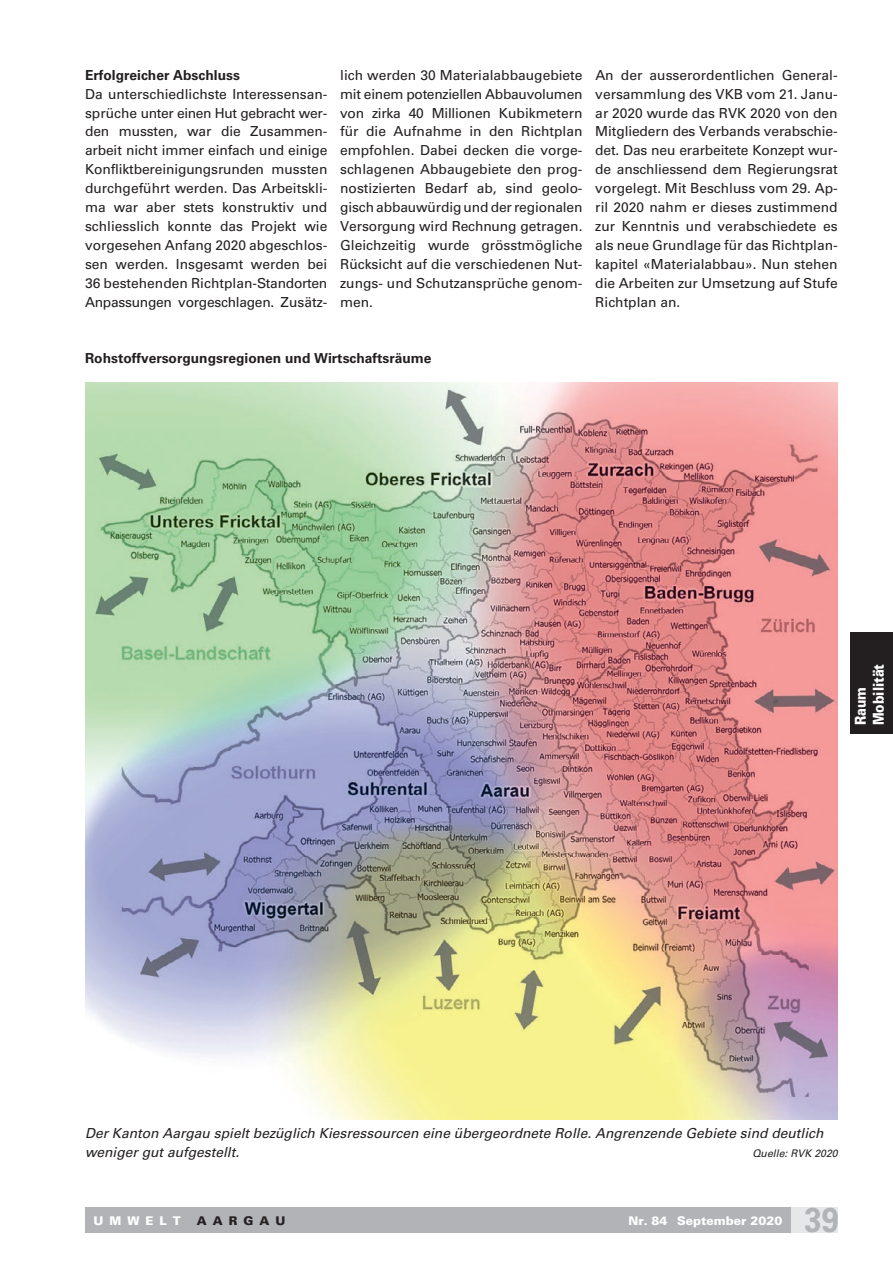
<style>
.page{position:relative;width:893px;height:1263px;background:#fff}
.page>*{position:absolute;margin:0;border:0;box-sizing:border-box;transform-origin:0 0}
.t1{font:700 34.5px "Univers LT Std";color:#b2b3b7;scale:.9 1}
.t2{font:900 15px/18px "Univers LT Std";color:#fff;scale:.85 1}
.t3{font:13.8px/18.9px "Univers LT Std";color:#231f20;text-align:justify}
.t4{font:italic 13.8px/18.9px "Univers LT Std";color:#231f20}
.t5{font:700 13.8px "Univers LT Std";color:#231f20}
.t6{font:900 12px "Univers LT Std";color:#fff}
.t7{font:900 12px "Univers LT Std";letter-spacing:.5em;color:#231f20}
.t8{font:italic 10.5px "Univers LT Std";color:#231f20}
</style>
<div class="page">
<div style="left:85px;top:1207px;width:706px;height:26px;background:#b2b3b7"></div>
<div style="left:791px;top:1207px;width:47px;height:26px;background:#e6e7e9"></div>
<div style="left:850px;top:633px;width:43px;height:101px;background:#231f20"></div>
<img style="left:85px;top:382px;width:753px;height:737px">
<p class="t5" style="left:85px;top:67px;width:156px">Erfolgreicher Abschluss</p>
<p class="t3" style="left:85px;top:84px;width:244px">Da unterschiedlichste Interessensan&shy;sprüche unter einen Hut gebracht wer&shy;den mussten, war die Zusammen&shy;arbeit nicht immer einfach und einige Konfliktbereinigungsrunden mussten durchgeführt werden. Das Arbeitskli&shy;ma war aber stets konstruktiv und schliesslich konnte das Projekt wie vorgesehen Anfang 2020 abgeschlos&shy;sen werden. Insgesamt werden bei 36 bestehenden Richtplan-Standorten Anpassungen vorgeschlagen. Zusätz-</p>
<p class="t3" style="left:340px;top:65px;width:244px">lich werden 30 Materialabbaugebiete mit einem potenziellen Abbauvolumen von zirka 40 Millionen Kubikmetern für die Aufnahme in den Richtplan empfohlen. Dabei decken die vorge&shy;schlagenen Abbaugebiete den prog&shy;nostizierten Bedarf ab, sind geolo&shy;gisch abbauwürdig und der regionalen Versorgung wird Rechnung getragen.<br>Gleichzeitig wurde grösstmögliche Rücksicht auf die verschiedenen Nut&shy;zungs- und Schutzansprüche genom&shy;men.</p>
<p class="t3" style="left:595px;top:65px;width:244px">An der ausserordentlichen General&shy;versammlung des VKB vom 21. Janu&shy;ar 2020 wurde das RVK 2020 von den Mitgliedern des Verbands verabschie&shy;det. Das neu erarbeitete Konzept wur&shy;de anschliessend dem Regierungsrat vorgelegt. Mit Beschluss vom 29. Ap&shy;ril 2020 nahm er dieses zustimmend zur Kenntnis und verabschiedete es als neue Grundlage für das Richtplan&shy;kapitel «Materialabbau». Nun stehen die Arbeiten zur Umsetzung auf Stufe Richtplan an.</p>
<p class="t5" style="left:85px;top:350px;width:348px">Rohstoffversorgungsregionen und Wirtschaftsräume</p>
<p class="t2" style="left:851px;top:725px;width:74px;rotate:-90deg">Raum<br>Mobilität</p>
<p class="t4" style="left:85px;top:1124px;width:740px">Der Kanton Aargau spielt bezüglich Kiesressourcen eine übergeordnete Rolle. Angrenzende Gebiete sind deutlich weniger gut aufgestellt.</p>
<p class="t8" style="left:752px;top:1147px;width:87px">Quelle: RVK 2020</p>
<p class="t6" style="left:94px;top:1213px;width:89px">UMWELT</p>
<p class="t7" style="left:197px;top:1213px;width:90px">AARGAU</p>
<p class="t6" style="left:628px;top:1213px;width:156px">Nr. 84 September 2020</p>
<h1 class="t1" style="left:804px;top:1200px;width:40px">39</h1>
</div>
